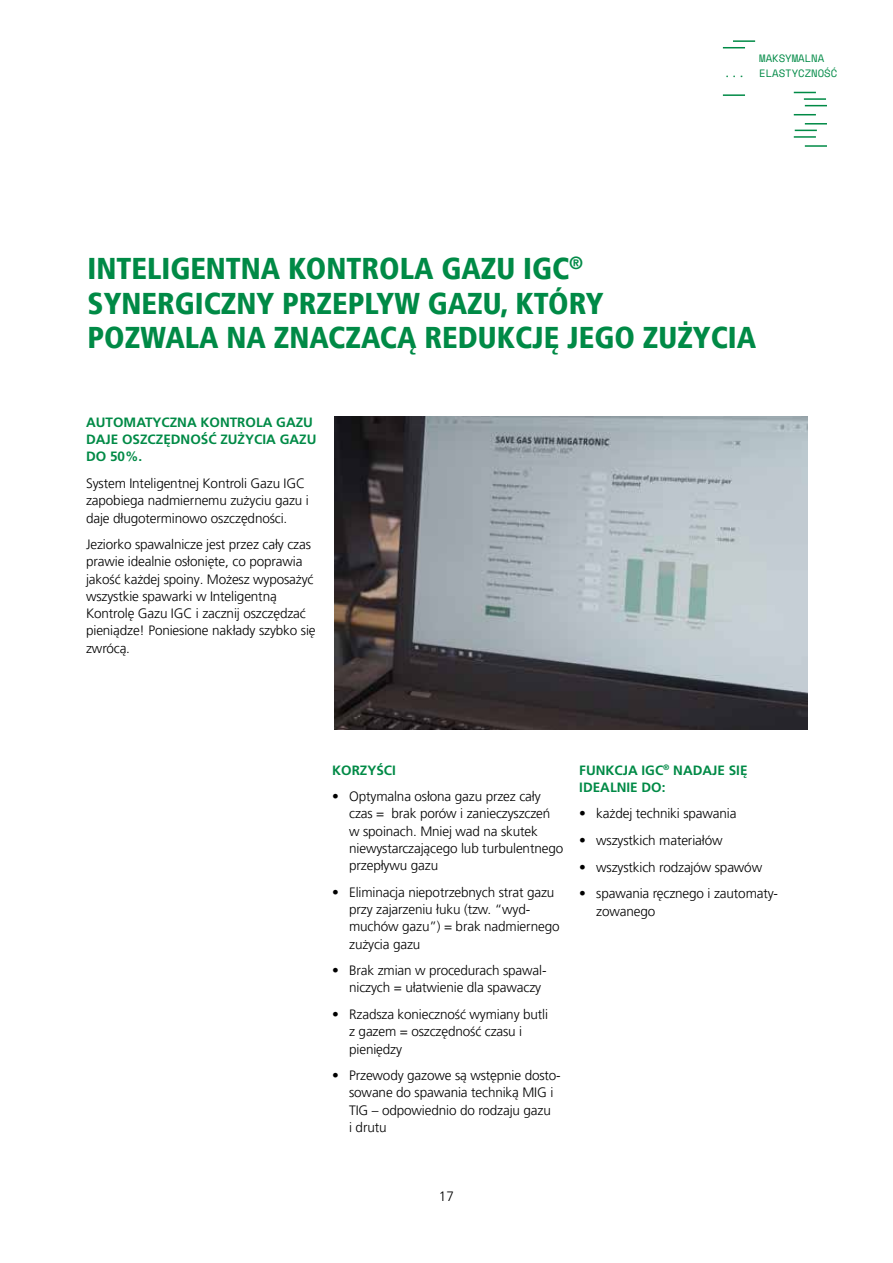
<style>
.page{position:relative;width:893px;height:1263px;background:#fff}
.page>*{position:absolute;margin:0;border:0;box-sizing:border-box;transform-origin:0 0}
.t1{font:900 condensed 30px/34.5px "Frutiger LT Pro";color:#008a46}
.t2{font:300 13.5px/17.2px "Frutiger LT Pro";letter-spacing:-.01em;color:#000}
.t3{font:700 13.5px/17.2px "Frutiger LT Pro";color:#008a46}
.t4{font:300 13.5px "Frutiger LT Com";color:#000}
.t5{font:11.55px "Space Mono";color:#008a46}
.t6{font:10.65px/15px "Space Mono";color:#008a46}
</style>
<div class="page">
<img style="left:334px;top:417px;width:474px;height:312px">
<svg style="left:794px;top:114px;width:22px;height:1px"></svg>
<hr style="left:805px;top:145px;width:22px;height:2px;background:#008a46">
<svg style="left:723px;top:47px;width:22px;height:1px"></svg>
<svg style="left:794px;top:92px;width:22px;height:1px"></svg>
<hr style="left:805px;top:123px;width:22px;height:2px;background:#008a46">
<hr style="left:723px;top:94px;width:22px;height:2px;background:#008a46">
<hr style="left:733px;top:40px;width:22px;height:2px;background:#008a46">
<hr style="left:804px;top:98px;width:22px;height:2px;background:#008a46">
<svg style="left:795px;top:130px;width:22px;height:1px"></svg>
<svg style="left:805px;top:105px;width:22px;height:1px"></svg>
<hr style="left:794px;top:136px;width:22px;height:2px;background:#008a46">
<p class="t5" style="left:724px;top:64px;width:23px">...</p>
<p class="t6" style="left:759px;top:51px;width:80px">MAKSYMALNA<br>ELASTYCZNOŚĆ</p>
<h1 class="t1" style="left:88px;top:251px;width:670px">INTELIGENTNA KONTROLA GAZU IGC<sup>®<br></sup>SYNERGICZNY PRZEPLYW GAZU, KTÓRY<br>POZWALA NA ZNACZACĄ REDUKCJĘ JEGO ZUŻYCIA</h1>
<p class="t3" style="left:86px;top:414px;width:232px">AUTOMATYCZNA KONTROLA GAZU<br>DAJE OSZCZĘDNOŚĆ ZUŻYCIA GAZU<br>DO 50%.</p>
<p class="t2" style="left:86px;top:475px;width:224px">System Inteligentnej Kontroli Gazu IGC zapobiega nadmiernemu zużyciu gazu i daje długoterminowo oszczędności.</p>
<p class="t2" style="left:86px;top:536px;width:231px">Jeziorko spawalnicze jest przez cały czas prawie idealnie osłonięte, co poprawia jakość każdej spoiny. Możesz wyposażyć wszystkie spawarki w Inteligentną Kontrolę Gazu IGC i zacznij oszczędzać pieniądze! Poniesione nakłady szybko się zwrócą.</p>
<p class="t3" style="left:332px;top:761px;width:65px">KORZYŚCI</p>
<p class="t2" style="left:349px;top:788px;width:216px;text-indent:-17px">• Optymalna osłona gazu przez cały czas = brak porów i zanieczyszczeń w spoinach. Mniej wad na skutek niewystarczającego lub turbulentnego przepływu gazu</p>
<p class="t2" style="left:349px;top:883px;width:212px;text-indent:-17px">• Eliminacja niepotrzebnych strat gazu przy zajarzeniu łuku (tzw. “wyd&shy;muchów gazu”) = brak nadmiernego zużycia gazu</p>
<p class="t2" style="left:349px;top:962px;width:199px;text-indent:-17px">• Brak zmian w procedurach spawal&shy;niczych = ułatwienie dla spawaczy</p>
<p class="t2" style="left:349px;top:1006px;width:200px;text-indent:-17px">• Rzadsza konieczność wymiany butli z gazem = oszczędność czasu i pieniędzy</p>
<p class="t2" style="left:349px;top:1067px;width:213px;text-indent:-17px">• Przewody gazowe są wstępnie dosto&shy;sowane do spawania techniką MIG i<br>TIG – odpowiednio do rodzaju gazu<br>i drutu</p>
<p class="t3" style="left:579px;top:761px;width:170px">FUNKCJA IGC<sup>®</sup> NADAJE SIĘ<br>IDEALNIE DO:</p>
<p class="t2" style="left:579px;top:805px;width:159px">• każdej techniki spawania</p>
<p class="t2" style="left:579px;top:832px;width:145px">• wszystkich materiałów</p>
<p class="t2" style="left:579px;top:858px;width:184px">• wszystkich rodzajów spawów</p>
<p class="t2" style="left:596px;top:885px;width:183px;text-indent:-17px">• spawania ręcznego i zautomaty&shy;zowanego</p>
<p class="t4" style="left:439px;top:1188px;width:17px">17</p>
</div>
